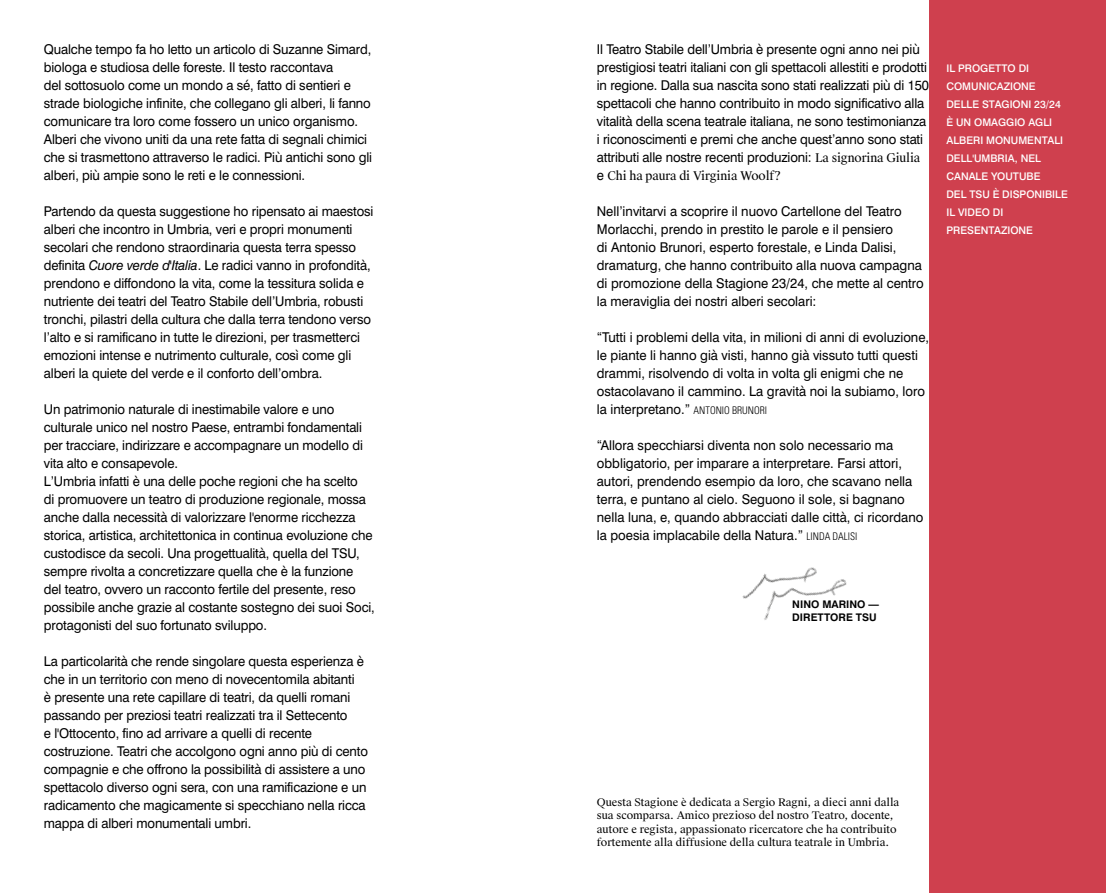
<style>
.page{position:relative;width:1106px;height:893px;background:#fff}
.page>*{position:absolute;margin:0;border:0;box-sizing:border-box;transform-origin:0 0}
.t1{font:13.5px/18px "Swiss 721 Roman";letter-spacing:-.01em;color:#000}
.t2{font:12px "Suisse Works";letter-spacing:-.01em;color:#000}
.t3{font:10.5px/13.5px "Suisse Works";color:#000}
.t4{font:500 10.5px/18px "Swiss 721";color:#fff}
.t5{font:700 10.5px/12.6px "Swiss 721";color:#000}
.s1{font-family:"Swiss 721";font-style:italic}
.s2{font-family:"Suisse Works";font-size:12px}
.s3{font-family:"Swiss 721 Roman";font-size:13.5px}
.s4{font-family:"Univers LT Std";font-weight:300;font-stretch:condensed;font-size:10.5px}
</style>
<div class="page">
<div style="left:929px;top:0;width:177px;height:893px;background:#cf404e"></div>
<img style="left:742px;top:567px;width:105px;height:53px">
<p class="t1" style="left:44px;top:40px;width:330px">Qualche tempo fa ho letto un articolo di Suzanne Simard, biologa e studiosa delle foreste. Il testo raccontava<br>del sottosuolo come un mondo a sé, fatto di sentieri e strade biologiche infinite, che collegano gli alberi, li fanno comunicare tra loro come fossero un unico organismo.<br>Alberi che vivono uniti da una rete fatta di segnali chimici che si trasmettono attraverso le radici. Più antichi sono gli alberi, più ampie sono le reti e le connessioni.</p>
<p class="t1" style="left:44px;top:202px;width:331px">Partendo da questa suggestione ho ripensato ai maestosi alberi che incontro in Umbria, veri e propri monumenti secolari che rendono straordinaria questa terra spesso definita <span class="s1">Cuore verde d'Italia</span>. Le radici vanno in profondità, prendono e diffondono la vita, come la tessitura solida e nutriente dei teatri del Teatro Stabile dell’Umbria, robusti tronchi, pilastri della cultura che dalla terra tendono verso l’alto e si ramificano in tutte le direzioni, per trasmetterci emozioni intense e nutrimento culturale, così come gli alberi la quiete del verde e il conforto dell’ombra.</p>
<p class="t1" style="left:44px;top:400px;width:332px">Un patrimonio naturale di inestimabile valore e uno culturale unico nel nostro Paese, entrambi fondamentali per tracciare, indirizzare e accompagnare un modello di vita alto e consapevole.<br>L’Umbria infatti è una delle poche regioni che ha scelto<br>di promuovere un teatro di produzione regionale, mossa anche dalla necessità di valorizzare l'enorme ricchezza storica, artistica, architettonica in continua evoluzione che custodisce da secoli. Una progettualità, quella del TSU, sempre rivolta a concretizzare quella che è la funzione<br>del teatro, ovvero un racconto fertile del presente, reso possibile anche grazie al costante sostegno dei suoi Soci, protagonisti del suo fortunato sviluppo.</p>
<p class="t1" style="left:44px;top:652px;width:325px">La particolarità che rende singolare questa esperienza è che in un territorio con meno di novecentomila abitanti<br>è presente una rete capillare di teatri, da quelli romani passando per preziosi teatri realizzati tra il Settecento<br>e l'Ottocento, fino ad arrivare a quelli di recente costruzione. Teatri che accolgono ogni anno più di cento compagnie e che offrono la possibilità di assistere a uno spettacolo diverso ogni sera, con una ramificazione e un radicamento che magicamente si specchiano nella ricca mappa di alberi monumentali umbri.</p>
<p class="t1" style="left:597px;top:40px;width:334px">Il Teatro Stabile dell’Umbria è presente ogni anno nei più prestigiosi teatri italiani con gli spettacoli allestiti e prodotti in regione. Dalla sua nascita sono stati realizzati più di 150 spettacoli che hanno contribuito in modo significativo alla vitalità della scena teatrale italiana, ne sono testimonianza i riconoscimenti e premi che anche quest’anno sono stati attributi alle nostre recenti produzioni: <span class="s2">La signorina Giulia</span></p>
<p class="t2" style="left:597px;top:168px;width:186px"><span class="s3">e</span> Chi ha paura di Virginia Woolf?</p>
<p class="t1" style="left:597px;top:202px;width:328px">Nell’invitarvi a scoprire il nuovo Cartellone del Teatro Morlacchi, prendo in prestito le parole e il pensiero<br>di Antonio Brunori, esperto forestale, e Linda Dalisi, dramaturg, che hanno contribuito alla nuova campagna di promozione della Stagione 23/24, che mette al centro la meraviglia dei nostri alberi secolari:</p>
<p class="t1" style="left:597px;top:328px;width:334px">“Tutti i problemi della vita, in milioni di anni di evoluzione, le piante li hanno già visti, hanno già vissuto tutti questi drammi, risolvendo di volta in volta gli enigmi che ne ostacolavano il cammino. La gravità noi la subiamo, loro la interpretano.” <span class="s4">ANTONIO BRUNORI</span></p>
<p class="t1" style="left:597px;top:436px;width:328px">“Allora specchiarsi diventa non solo necessario ma obbligatorio, per imparare a interpretare. Farsi attori, autori, prendendo esempio da loro, che scavano nella terra, e puntano al cielo. Seguono il sole, si bagnano nella luna, e, quando abbracciati dalle città, ci ricordano la poesia implacabile della Natura.” <span class="s4">LINDA DALISI</span></p>
<p class="t4" style="left:946px;top:59px;width:123px">IL PROGETTO DI<br>COMUNICAZIONE<br>DELLE STAGIONI 23/24<br>È UN OMAGGIO AGLI<br>ALBERI MONUMENTALI<br>DELL'UMBRIA, NEL<br>CANALE YOUTUBE<br>DEL TSU È DISPONIBILE<br>IL VIDEO DI<br>PRESENTAZIONE</p>
<p class="t5" style="left:792px;top:598px;width:88px">NINO MARINO —<br>DIRETTORE TSU</p>
<p class="t3" style="left:597px;top:795px;width:304px">Questa Stagione è dedicata a Sergio Ragni, a dieci anni dalla sua scomparsa. Amico prezioso del nostro Teatro, docente, autore e regista, appassionato ricercatore che ha contribuito fortemente alla diffusione della cultura teatrale in Umbria.</p>
</div>
